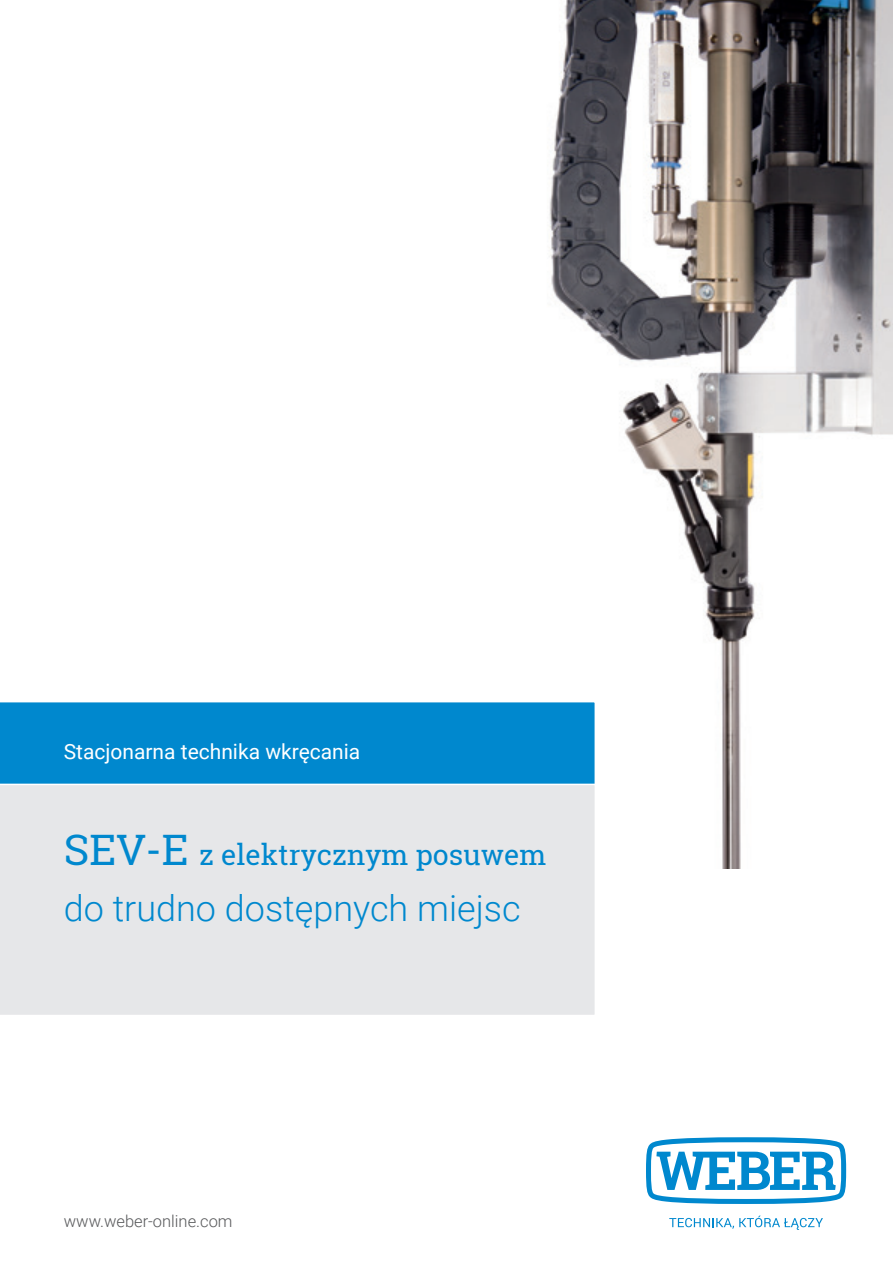
<style>
.page{position:relative;width:893px;height:1263px;background:#fff}
.page>*{position:absolute;margin:0;border:0;box-sizing:border-box;transform-origin:0 0}
.t1{font:300 36px "Roboto";color:#0088ce}
.t2{font:28.5px "Roboto Slab";color:#0088ce}
.t3{font:21px "Roboto";color:#fff}
.t4{font:300 16.5px "Roboto";color:#57585a}
.s1{font-size:42px}
</style>
<div class="page">
<img style="left:549px;top:0;width:344px;height:869px">
<svg style="left:646px;top:1137px;width:200px;height:67px"></svg>
<svg style="left:669px;top:1215px;width:154px;height:15px"></svg>
<div style="left:0;top:701px;width:596px;height:82px;background:#0088ce"></div>
<div style="left:0;top:783px;width:597px;height:232px;background:#e6e7e9"></div>
<p class="t3" style="left:64px;top:737px;width:298px">Stacjonarna technika wkręcania</p>
<h2 class="t2" style="left:64px;top:835px;width:484px"><span class="s1">SEV-E</span> z elektrycznym posuwem</h2>
<h1 class="t1" style="left:64px;top:883px;width:458px">do trudno dostępnych miejsc</h1>
<p class="t4" style="left:64px;top:1210px;width:170px">www.weber-online.com</p>
</div>
